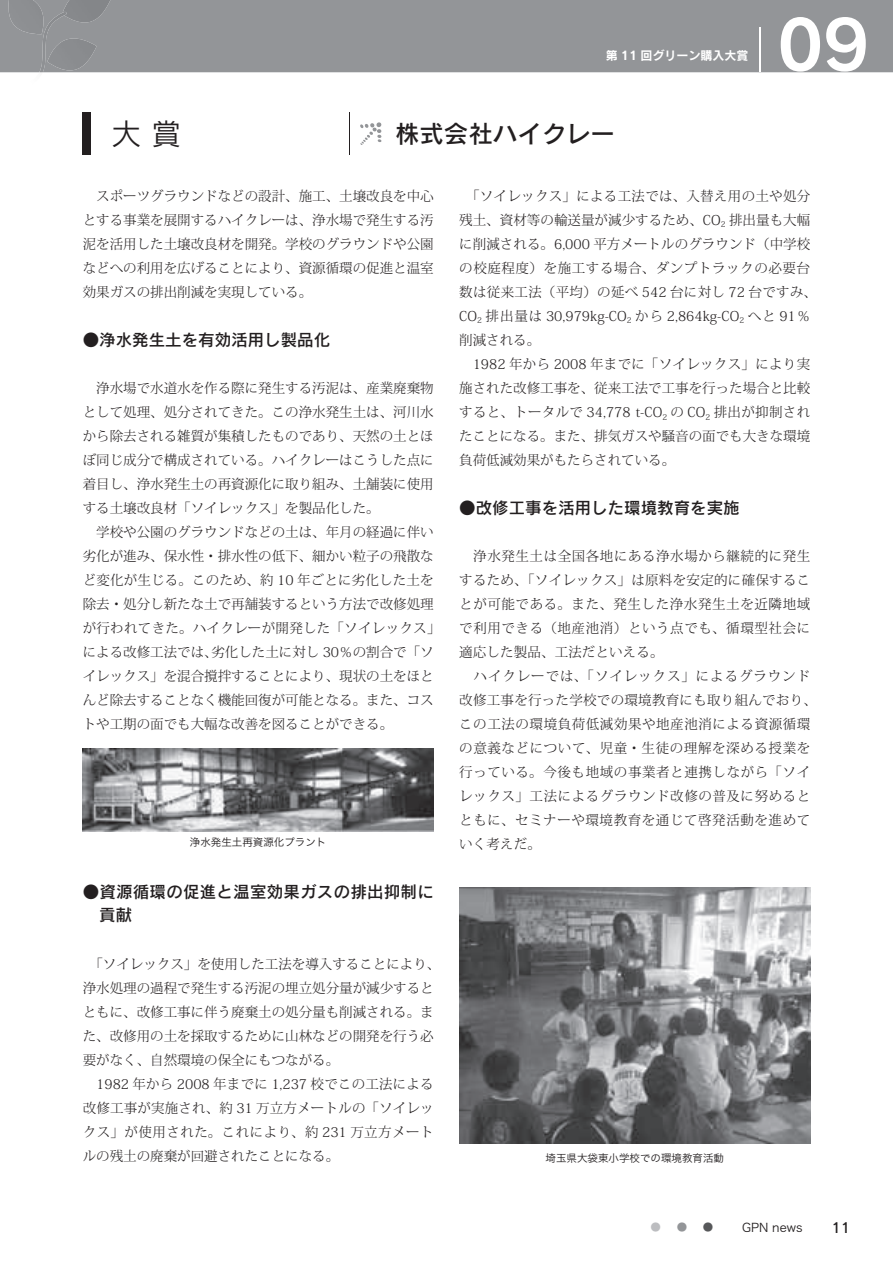
<style>
.page{position:relative;width:893px;height:1263px;background:#fff}
.page>*{position:absolute;margin:0;border:0;box-sizing:border-box;transform-origin:0 0}
.t1{font:29.7px "Rodin Pro M";color:#231f20}
.t2{font:24.45px "Rodin Pro DB";color:#231f20}
.t3{font:16.5px/22.5px "Rodin Pro DB";color:#231f20}
.t4{font:300 13.5px/24px "Koz Min Pro";color:#231f20}
.t5{font:300 13.5px/24px "Koz Min Pro";letter-spacing:.04em;color:#231f20}
.t6{font:12px "Rodin Pro B";color:#fff}
.t7{font:12px "Hira Kaku Pro W3";color:#231f20}
.t8{font:10.5px "Hira Kaku Pro W3";color:#231f20}
.t9{font:10.5px "Hira Kaku Pro W3";color:#bcbdc0}
.s1{color:#939598}
.s2{font-size:10.5px;color:#57585a}
.s3{font-family:"Rodin Pro DB";font-size:13.8px}
</style>
<div class="page">
<div style="left:0;top:0;width:893px;height:72px;background:#939598"></div>
<img style="left:63px;top:0;width:47px;height:23px">
<img style="left:67px;top:38px;width:30px;height:32px">
<img style="left:6px;top:0;width:40px;height:34px">
<svg style="left:27px;top:72px;width:16px;height:1px"></svg>
<img style="left:39px;top:12px;width:28px;height:60px">
<svg style="left:781px;top:17px;width:85px;height:55px"></svg>
<hr style="left:760px;top:28px;width:1px;height:44px;background:#fff">
<hr style="left:349px;top:112px;width:1px;height:43px;background:#231f20">
<svg style="left:360px;top:122px;width:21px;height:23px"></svg>
<div style="left:83px;top:112px;width:8px;height:43px;background:#231f20"></div>
<img style="left:83px;top:748px;width:350px;height:83px">
<img style="left:459px;top:888px;width:351px;height:256px">
<h1 class="t1" style="left:111px;top:114px;width:71px">大 賞</h1>
<p class="t6" style="left:606px;top:48px;width:144px">第 11 回グリーン購入大賞</p>
<h2 class="t2" style="left:395px;top:118px;width:222px">株式会社ハイクレー</h2>
<p class="t4" style="left:83px;top:184px;width:353px;text-align:justify">　スポーツグラウンドなどの設計、施工、土壌改良を中心とする事業を展開するハイクレーは、浄水場で発生する汚泥を活用した土壌改良材を開発。学校のグラウンドや公園などへの利用を広げることにより、資源循環の促進と温室効果ガスの排出削減を実現している。</p>
<p class="t3" style="left:83px;top:328px;width:249px">●浄水発生土を有効活用し製品化</p>
<p class="t4" style="left:83px;top:376px;width:359px">　浄水場で水道水を作る際に発生する汚泥は、産業廃棄物として処理、処分されてきた。この浄水発生土は、河川水から除去される雑質が集積したものであり、天然の土とほぼ同じ成分で構成されている。ハイクレーはこうした点に着目し、浄水発生土の再資源化に取り組み、土舗装に使用する土壌改良材「ソイレックス」を製品化した。<br>　学校や公園のグラウンドなどの土は、年月の経過に伴い劣化が進み、保水性・排水性の低下、細かい粒子の飛散など変化が生じる。このため、約 10 年ごとに劣化した土を除去・処分し新たな土で再舗装するという方法で改修処理が行われてきた。ハイクレーが開発した「ソイレックス」による改修工法では、劣化した土に対し 30％の割合で「ソイレックス」を混合撹拌することにより、現状の土をほとんど除去することなく機能回復が可能となる。また、コストや工期の面でも大幅な改善を図ることができる。</p>
<p class="t8" style="left:190px;top:832px;width:138px">浄水発生土再資源化プラント</p>
<p class="t3" style="left:83px;top:880px;width:353px">●資源循環の促進と温室効果ガスの排出抑制に　貢献</p>
<p class="t4" style="left:83px;top:952px;width:359px">　「ソイレックス」を使用した工法を導入することにより、浄水処理の過程で発生する汚泥の埋立処分量が減少するとともに、改修工事に伴う廃棄土の処分量も削減される。また、改修用の土を採取するために山林などの開発を行う必要がなく、自然環境の保全にもつながる。<br>　1982 年から 2008 年までに 1,237 校でこの工法による改修工事が実施され、約 31 万立方メートルの「ソイレックス」が使用された。これにより、約 231 万立方メートルの残土の廃棄が回避されたことになる。</p>
<p class="t4" style="left:459px;top:184px;width:359px">　「ソイレックス」による工法では、入替え用の土や処分残土、資材等の輸送量が減少するため、CO<sub>2</sub> 排出量も大幅に削減される。6,000 平方メートルのグラウンド（中学校の校庭程度）を施工する場合、ダンプトラックの必要台数は従来工法（平均）の延べ 542 台に対し 72 台ですみ、<br>CO<sub>2</sub> 排出量は 30,979kg-CO<sub>2</sub> から 2,864kg-CO<sub>2</sub> へと 91％削減される。<br>　1982 年から 2008 年までに「ソイレックス」により実施された改修工事を、従来工法で工事を行った場合と比較すると、トータルで 34,778 t-CO<sub>2</sub> の CO<sub>2</sub> 排出が抑制されたことになる。また、排気ガスや騒音の面でも大きな環境負荷低減効果がもたらされている。</p>
<p class="t3" style="left:459px;top:496px;width:282px">●改修工事を活用した環境教育を実施</p>
<p class="t5" style="left:459px;top:544px;width:359px">　浄水発生土は全国各地にある浄水場から継続的に発生するため、「ソイレックス」は原料を安定的に確保することが可能である。また、発生した浄水発生土を近隣地域で利用できる（地産池消）という点でも、循環型社会に適応した製品、工法だといえる。<br>　ハイクレーでは、「ソイレックス」によるグラウンド改修工事を行った学校での環境教育にも取り組んでおり、この工法の環境負荷低減効果や地産池消による資源循環の意義などについて、児童・生徒の理解を深める授業を行っている。今後も地域の事業者と連携しながら「ソイレックス」工法によるグラウンド改修の普及に努めるとともに、セミナーや環境教育を通じて啓発活動を進めていく考えだ。</p>
<p class="t8" style="left:546px;top:1148px;width:180px">埼玉県大袋東小学校での環境教育活動</p>
<p class="t9" style="left:651px;top:1218px;width:38px">● <span class="s1">●</span></p>
<p class="t7" style="left:703px;top:1217px;width:149px"><span class="s2">●</span> GPN news　 <span class="s3">11</span></p>
</div>
